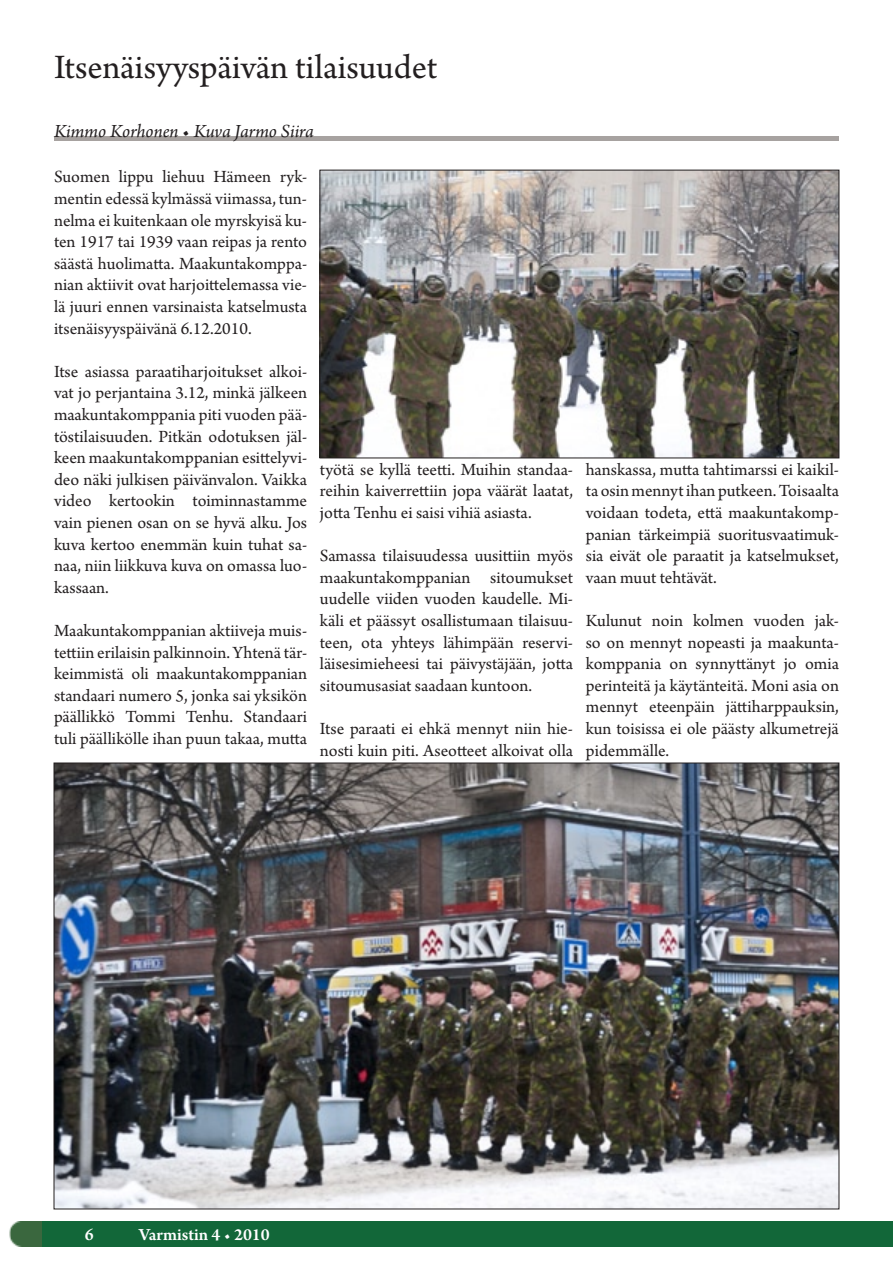
<style>
.page{position:relative;width:893px;height:1263px;background:#fff}
.page>*{position:absolute;margin:0;border:0;box-sizing:border-box;transform-origin:0 0}
.t1{font:36px "Arno Pro";color:#231f20}
.t2{font:italic 19.5px "Arno Pro";letter-spacing:-.005em;color:#231f20}
.t3{font:18px/21.6px "Arno Pro";color:#231f20;text-align:justify}
.t4{font:600 18px "Arno Pro";color:#fff}
.s1{font-weight:400;font-style:italic;color:#fdfdfd}
</style>
<div class="page">
<hr style="left:54px;top:136px;width:785px;height:4px;background:#a7a2a0">
<img style="left:9px;top:1221px;width:34px;height:26px">
<div style="left:43px;top:1221px;width:850px;height:26px;background:#126739"></div>
<img style="left:56px;top:765px;width:781px;height:442px">
<img style="left:322px;top:172px;width:515px;height:284px">
<div style="left:320px;top:170px;width:519px;height:288px;border:1px solid #231f20"></div>
<h1 class="t1" style="left:54px;top:47px;width:385px">Itsenäisyyspäivän tilaisuudet</h1>
<p class="t2" style="left:54px;top:119px;width:261px">Kimmo Korhonen • Kuva Jarmo Siira</p>
<p class="t3" style="left:54px;top:167px;width:255px">Suomen lippu liehuu Hämeen ryk&shy;mentin edessä kylmässä viimassa, tun&shy;nelma ei kuitenkaan ole myrskyisä ku&shy;ten 1917 tai 1939 vaan reipas ja rento säästä huolimatta. Maakuntakomppa&shy;nian aktiivit ovat harjoittelemassa vie&shy;lä juuri ennen varsinaista katselmusta itsenäisyyspäivänä 6.12.2010.</p>
<p class="t3" style="left:54px;top:361px;width:255px">Itse asiassa paraatiharjoitukset alkoi&shy;vat jo perjantaina 3.12, minkä jälkeen maakuntakomppania piti vuoden pää&shy;töstilaisuuden. Pitkän odotuksen jäl&shy;keen maakuntakomppanian esittelyvi&shy;deo näki julkisen päivänvalon. Vaikka video kertookin toiminnastamme vain pienen osan on se hyvä alku. Jos kuva kertoo enemmän kuin tuhat sa&shy;naa, niin liikkuva kuva on omassa luo&shy;kassaan.</p>
<p class="t3" style="left:54px;top:621px;width:255px">Maakuntakomppanian aktiiveja muis&shy;tettiin erilaisin palkinnoin. Yhtenä tär&shy;keimmistä oli maakuntakomppanian standaari numero 5, jonka sai yksikön päällikkö Tommi Tenhu. Standaari tuli päällikölle ihan puun takaa, mutta</p>
<p class="t3" style="left:320px;top:459px;width:255px">työtä se kyllä teetti. Muihin standaa&shy;reihin kaiverrettiin jopa väärät laatat, jotta Tenhu ei saisi vihiä asiasta.</p>
<p class="t3" style="left:320px;top:546px;width:255px">Samassa tilaisuudessa uusittiin myös maakuntakomppanian sitoumukset uudelle viiden vuoden kaudelle. Mi&shy;käli et päässyt osallistumaan tilaisuu&shy;teen, ota yhteys lähimpään reservi&shy;läisesimieheesi tai päivystäjään, jotta sitoumusasiat saadaan kuntoon.</p>
<p class="t3" style="left:320px;top:719px;width:255px">Itse paraati ei ehkä mennyt niin hie&shy;nosti kuin piti. Aseotteet alkoivat olla</p>
<p class="t3" style="left:586px;top:459px;width:255px">hanskassa, mutta tahtimarssi ei kaikil&shy;ta osin mennyt ihan putkeen. Toisaalta voidaan todeta, että maakuntakomp&shy;panian tärkeimpiä suoritusvaatimuk&shy;sia eivät ole paraatit ja katselmukset, vaan muut tehtävät.</p>
<p class="t3" style="left:586px;top:611px;width:255px">Kulunut noin kolmen vuoden jak&shy;so on mennyt nopeasti ja maakunta&shy;komppania on synnyttänyt jo omia perinteitä ja käytänteitä. Moni asia on mennyt eteenpäin jättiharppauksin, kun toisissa ei ole päästy alkumetrejä pidemmälle.</p>
<p class="t4" style="left:85px;top:1224px;width:10px">6</p>
<p class="t4" style="left:139px;top:1224px;width:132px">Varmistin 4 <span class="s1">•</span> 2010</p>
</div>
